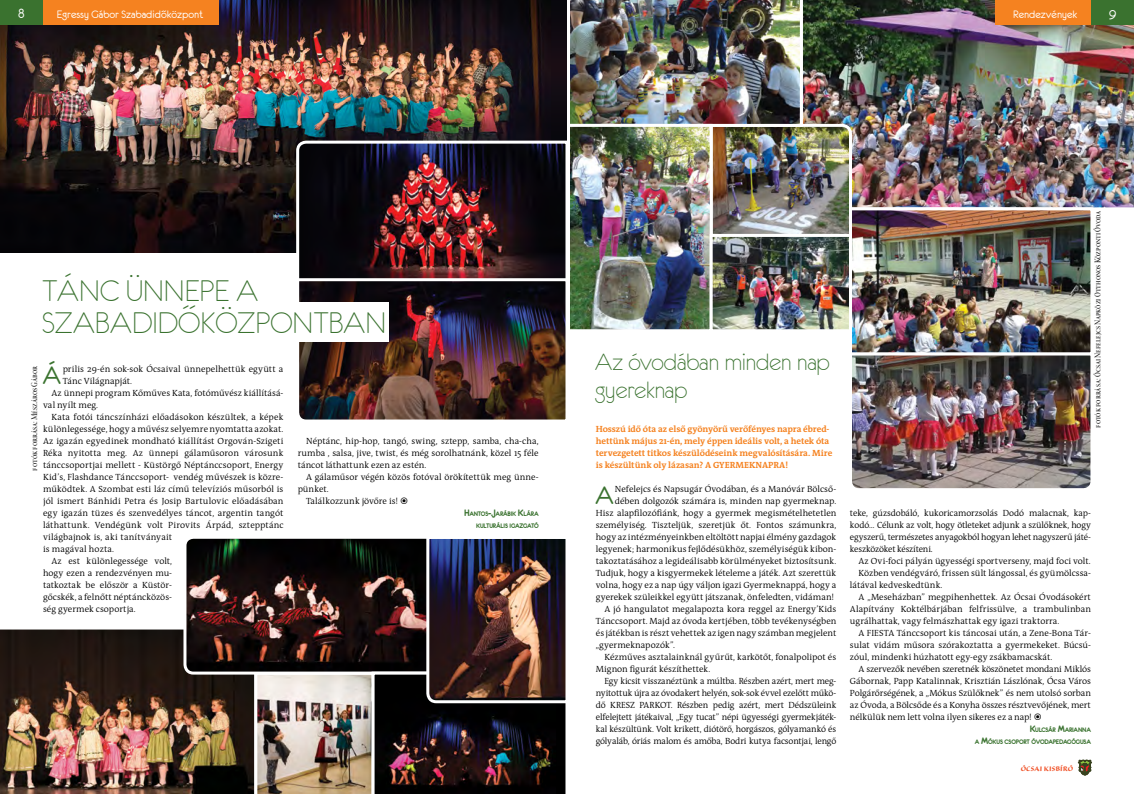
<style>
.page{position:relative;width:1134px;height:794px;background:#fff}
.page>*{position:absolute;margin:0;border:0;box-sizing:border-box;transform-origin:0 0}
.t1{font:34px/32px "Eurofurencelight";color:#3a722f}
.t2{font:28.2px "Eurofurenceregular";color:#3a722f}
.t3{font:27px/28px "Eurofurencelight";letter-spacing:-.01em;color:#3a722f}
.t4{font:15px "Eurofurenceregular";color:#fff}
.t5{font:12px "Eurofurenceregular";color:#fff}
.t6{font:9px/12px "The Antiqua Sem Lig";color:#000;text-align:justify}
.t7{font:9px/12px "The Antiqua Sem Lig";letter-spacing:-.02em;color:#000}
.t8{font:9px/12px "The Antiqua Reg";letter-spacing:-.01em;color:#f58220}
.t9{font:9px "Minion Pro Cn Disp";color:#000}
.t10{font:700 8.7px "Sanvito Pro";letter-spacing:.005em;color:#f04e23}
.t11{font:7px/12px "Eurofurencebold";letter-spacing:-.03em;color:#3a722f;text-align:right;scale:.96 1}
.s1{font-size:10px}
</style>
<div class="page">
<svg style="left:1078px;top:760px;width:14px;height:15px"></svg>
<img style="left:853px;top:211px;width:236px;height:140px">
<img style="left:852px;top:355px;width:239px;height:134px">
<img style="left:853px;top:0;width:281px;height:208px">
<div style="left:1092px;top:0;width:42px;height:24px;background:#3a722f"></div>
<div style="left:996px;top:0;width:95px;height:24px;background:#f58220"></div>
<img style="left:0;top:0;width:567px;height:252px">
<div style="left:0;top:0;width:42px;height:24px;background:#3a722f"></div>
<div style="left:43px;top:0;width:176px;height:24px;background:#f58220"></div>
<img style="left:295px;top:139px;width:272px;height:138px">
<img style="left:0;top:629px;width:182px;height:165px">
<img style="left:299px;top:277px;width:267px;height:143px">
<div style="left:39px;top:302px;width:350px;height:40px;background:#fff"></div>
<img style="left:182px;top:538px;width:384px;height:256px">
<img style="left:571px;top:238px;width:277px;height:90px">
<img style="left:570px;top:0;width:283px;height:238px">
<div style="left:567px;top:124px;width:146px;height:208px;border:3px solid #fff"></div>
<div style="left:849px;top:207px;width:244px;height:148px;border:3px solid #fff"></div>
<div style="left:710px;top:234px;width:142px;height:98px;border:3px solid #fff"></div>
<h3 class="t4" style="left:18px;top:6px;width:9px">8</h3>
<h3 class="t5" style="left:57px;top:8px;width:148px">Egressy Gábor Szabadidőközpont</h3>
<h3 class="t5" style="left:1013px;top:8px;width:66px">Rendezvények</h3>
<h3 class="t4" style="left:1109px;top:6px;width:9px">9</h3>
<h1 class="t1" style="left:42px;top:274px;width:346px">TÁNC ÜNNEPE A<br>SZABADIDŐKÖZPONTBAN</h1>
<h2 class="t2" style="left:42px;top:361px;width:20px">Á</h2>
<p class="t6" style="left:63px;top:363px;width:222px">prilis 29-én sok-sok Ócsaival ünnepelhettük együtt a</p>
<p class="t9" style="left:29px;top:470px;width:106px;rotate:-90deg">fotók forrása: Mészáros Gábor</p>
<p class="t6" style="left:63px;top:375px;width:71px">Tánc Világnapját.</p>
<p class="t6" style="left:52px;top:387px;width:233px">Az ünnepi program Kőműves Kata, fotóművész kiállításá-</p>
<p class="t6" style="left:43px;top:399px;width:57px">val nyílt meg.</p>
<p class="t6" style="left:52px;top:411px;width:233px">Kata fotói táncszínházi előadásokon készültek, a képek</p>
<p class="t6" style="left:43px;top:423px;width:242px">különlegessége, hogy a művész selyemre nyomtatta azokat.</p>
<p class="t6" style="left:43px;top:435px;width:242px">Az igazán egyedinek mondható kiállítást Orgován-Szigeti</p>
<p class="t6" style="left:43px;top:447px;width:242px">Réka nyitotta meg. Az ünnepi gálaműsoron városunk</p>
<p class="t6" style="left:43px;top:459px;width:242px">tánccsoportjai mellett - Küstörgő Néptánccsoport, Energy</p>
<p class="t6" style="left:43px;top:471px;width:242px">Kid’s, Flashdance Tánccsoport- vendég művészek is közre-</p>
<p class="t6" style="left:43px;top:483px;width:242px">működtek. A Szombat esti láz című televíziós műsorból is</p>
<p class="t6" style="left:43px;top:495px;width:242px">jól ismert Bánhidi Petra és Josip Bartulovic előadásában</p>
<p class="t6" style="left:43px;top:507px;width:242px">egy igazán tüzes és szenvedélyes táncot, argentin tangót</p>
<p class="t6" style="left:43px;top:519px;width:242px">láthattunk. Vendégünk volt Pirovits Árpád, sztepptánc</p>
<p class="t6" style="left:43px;top:531px;width:131px">világbajnok is, aki tanítványait</p>
<p class="t6" style="left:43px;top:543px;width:73px">is magával hozta.</p>
<p class="t6" style="left:52px;top:555px;width:122px">Az est különlegessége volt,</p>
<p class="t6" style="left:43px;top:567px;width:128px">hogy ezen a rendezvényen mu----</p>
<p class="t6" style="left:43px;top:579px;width:129px">tatkoztak be először a Küstör---</p>
<p class="t6" style="left:43px;top:591px;width:129px">gőcskék, a felnőtt néptáncközös---</p>
<p class="t6" style="left:43px;top:603px;width:94px">ség gyermek csoportja.</p>
<p class="t6" style="left:298px;top:435px;width:242px;text-indent:9px">Néptánc, hip-hop, tangó, swing, sztepp, samba, cha-cha, rumba , salsa, jive, twist, és még sorolhatnánk, közel 15 féle táncot láthattunk ezen az estén.</p>
<p class="t6" style="left:306px;top:471px;width:234px">A gálaműsor végén közös fotóval örökítettük meg ünne-</p>
<p class="t6" style="left:298px;top:483px;width:33px">pünket.</p>
<p class="t6" style="left:306px;top:495px;width:93px">Találkozzunk jövőre is!</p>
<p class="t11" style="left:464px;top:508px;width:79px"><span class="s1">H</span>ANTOS<span class="s1">-.J</span>ARÁBIK <span class="s1">K</span>LÁRA<br>KULTURÁLIS IGAZGATÓ</p>
<h3 class="t3" style="left:595px;top:348px;width:237px">Az óvodában minden nap gyereknap</h3>
<p class="t8" style="left:596px;top:423px;width:238px">Hosszú idő óta az első gyönyörű verőfényes napra ébred&shy;hettünk május 21-én, mely éppen ideális volt, a hetek óta tervezgetett titkos készülődéseink megvalósítására. Mire is készültünk oly lázasan? A GYERMEKNAPRA!</p>
<h2 class="t2" style="left:595px;top:481px;width:20px">A</h2>
<p class="t6" style="left:615px;top:483px;width:221px">Nefelejcs és Napsugár Óvodában, és a Manóvár Bölcső--</p>
<p class="t6" style="left:615px;top:495px;width:223px">dében dolgozók számára is, minden nap gyermeknap.</p>
<p class="t6" style="left:596px;top:507px;width:242px">Hisz alapfilozófiánk, hogy a gyermek megismételhetetlen</p>
<p class="t6" style="left:596px;top:519px;width:242px">személyiség. Tiszteljük, szeretjük őt. Fontos számunkra,</p>
<p class="t6" style="left:596px;top:531px;width:242px">hogy az intézményeinkben eltöltött napjai élmény gazdagok</p>
<p class="t6" style="left:596px;top:543px;width:242px">legyenek; harmonikus fejlődésükhöz, személyiségük kibon-</p>
<p class="t6" style="left:596px;top:555px;width:242px">takoztatásához a legideálisabb körülményeket biztosítsunk.</p>
<p class="t6" style="left:596px;top:567px;width:242px">Tudjuk, hogy a kisgyermekek lételeme a játék. Azt szerettük</p>
<p class="t6" style="left:596px;top:579px;width:242px">volna, hogy ez a nap úgy váljon igazi Gyermeknappá, hogy a</p>
<p class="t6" style="left:596px;top:591px;width:240px">gyerekek szüleikkel együtt játszanak, önfeledten, vidáman!</p>
<p class="t6" style="left:604px;top:603px;width:233px">A jó hangulatot megalapozta kora reggel az Energy’Kids</p>
<p class="t6" style="left:596px;top:615px;width:242px">Tánccsoport. Majd az óvoda kertjében, több tevékenységben</p>
<p class="t6" style="left:596px;top:627px;width:242px">és játékban is részt vehettek az igen nagy számban megjelent</p>
<p class="t6" style="left:596px;top:639px;width:81px">„gyermeknapozók”.</p>
<p class="t6" style="left:604px;top:651px;width:233px">Kézműves asztalainknál gyűrűt, karkötőt, fonalpolipot és</p>
<p class="t6" style="left:596px;top:663px;width:116px">Mignon figurát készíthettek.</p>
<p class="t7" style="left:604px;top:675px;width:231px">Egy kicsit visszanéztünk a múltba. Részben azért, mert meg------</p>
<p class="t7" style="left:596px;top:687px;width:242px">nyitottuk újra az óvodakert helyén, sok-sok évvel ezelőtt műkö-</p>
<p class="t6" style="left:596px;top:699px;width:242px">dő KRESZ PARKOT. Részben pedig azért, mert Dédszüleink</p>
<p class="t7" style="left:596px;top:711px;width:242px">elfelejtett játékaival, „Egy tucat” népi ügyességi gyermekjáték-</p>
<p class="t7" style="left:596px;top:723px;width:242px">kal készültünk. Volt krikett, diótörő, horgászos, gólyamankó és</p>
<p class="t6" style="left:596px;top:735px;width:242px">gólyaláb, óriás malom és amőba, Bodri kutya facsontjai, lengő</p>
<p class="t9" style="left:1092px;top:428px;width:219px;rotate:-90deg">fotók forrása: Ócsai Nefelejcs Napközi Otthonos Központi Óvoda</p>
<p class="t7" style="left:850px;top:507px;width:242px">teke, gúzsdobáló, kukoricamorzsolás Dodó malacnak, kap-- kodó… Célunk az volt, hogy ötleteket adjunk a szülőknek, hogy egyszerű, természetes anyagokból hogyan lehet nagyszerű játé&shy;keszközöket készíteni.</p>
<p class="t6" style="left:858px;top:555px;width:234px">Az Ovi-foci pályán ügyességi sportverseny, majd foci volt.</p>
<p class="t6" style="left:858px;top:567px;width:234px">Közben vendégváró, frissen sült lángossal, és gyümölcssa-</p>
<p class="t6" style="left:850px;top:579px;width:94px">látával kedveskedtünk.</p>
<p class="t6" style="left:858px;top:591px;width:234px">A „Meseházban” megpihenhettek. Az Ócsai Óvodásokért</p>
<p class="t6" style="left:850px;top:603px;width:242px">Alapítvány Koktélbárjában felfrissülve, a trambulinban</p>
<p class="t6" style="left:850px;top:615px;width:211px">ugrálhattak, vagy felmászhattak egy igazi traktorra.</p>
<p class="t6" style="left:858px;top:627px;width:232px">A FIESTA Tánccsoport kis táncosai után, a Zene-Bona Tár----</p>
<p class="t6" style="left:850px;top:639px;width:240px">sulat vidám műsora szórakoztatta a gyermekeket. Búcsú---</p>
<p class="t6" style="left:850px;top:651px;width:204px">zóul, mindenki húzhatott egy-egy zsákbamacskát.</p>
<p class="t7" style="left:858px;top:663px;width:234px">A szervezők nevében szeretnék köszönetet mondani Miklós</p>
<p class="t6" style="left:850px;top:675px;width:242px">Gábornak, Papp Katalinnak, Krisztián Lászlónak, Ócsa Város</p>
<p class="t6" style="left:850px;top:687px;width:242px">Polgárőrségének, a „Mókus Szülőknek” és nem utolsó sorban</p>
<p class="t6" style="left:850px;top:699px;width:242px">az Óvoda, a Bölcsőde és a Konyha összes résztvevőjének, mert</p>
<p class="t6" style="left:850px;top:711px;width:183px">nélkülük nem lett volna ilyen sikeres ez a nap!</p>
<p class="t11" style="left:975px;top:724px;width:123px"><span class="s1">K</span>ULCSÁR <span class="s1">M</span>ARIANNA<br>A <span class="s1">M</span>ÓKUS CSOPORT ÓVODAPEDAGÓGUSA</p>
<p class="t10" style="left:1021px;top:764px;width:54px">ÓCSAI KISBÍRÓ</p>
</div>
